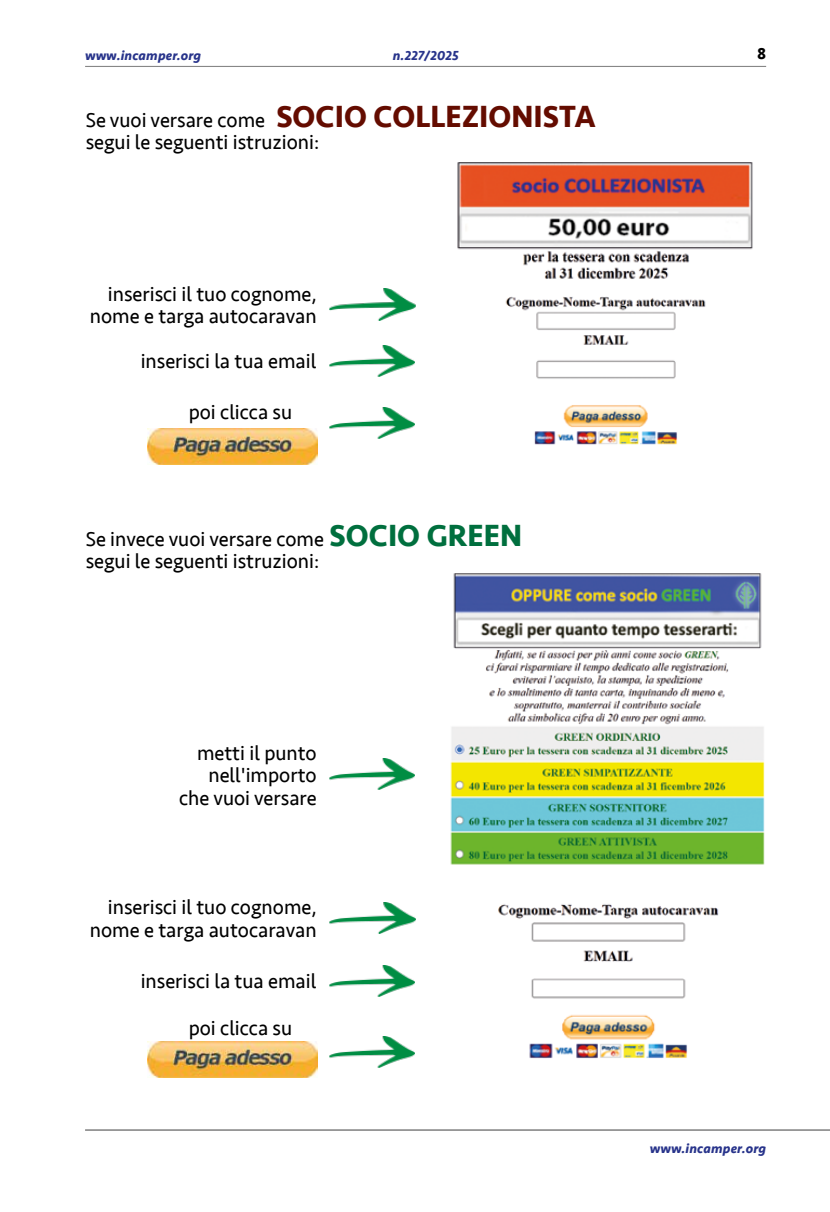
<style>
.page{position:relative;width:830px;height:1212px;background:#fff}
.page>*{position:absolute;margin:0;border:0;box-sizing:border-box;transform-origin:0 0}
.t1{font:700 31.5px "Seravek";color:#640c00}
.t2{font:21px/22.5px "Seravek";color:#000;text-align:right}
.t3{font:700 16.5px "Seravek";color:#000}
.t4{font:italic 700 13.5px "Seravek";letter-spacing:.01em;color:#28348b}
.s1{font-weight:400;font-size:21px;color:#000}
.s2{font-weight:700;font-size:31.5px;color:#006f3e}
</style>
<div class="page">
<hr style="left:85px;top:1129px;width:744px;height:1px;background:#878787">
<hr style="left:85px;top:66px;width:680px;height:1px;background:#878787">
<img style="left:450px;top:573px;width:315px;height:292px">
<img style="left:147px;top:1042px;width:171px;height:36px">
<img style="left:329px;top:1036px;width:86px;height:32px">
<img style="left:457px;top:162px;width:296px;height:118px">
<img style="left:147px;top:428px;width:171px;height:36px">
<img style="left:329px;top:407px;width:86px;height:32px">
<img style="left:498px;top:904px;width:221px;height:155px">
<img style="left:505px;top:296px;width:201px;height:149px">
<img style="left:330px;top:902px;width:85px;height:32px">
<img style="left:329px;top:965px;width:86px;height:31px">
<img style="left:329px;top:758px;width:86px;height:31px">
<img style="left:330px;top:289px;width:85px;height:31px">
<img style="left:329px;top:345px;width:86px;height:32px">
<p class="t4" style="left:85px;top:45px;width:118px">www.incamper.org</p>
<p class="t4" style="left:392px;top:45px;width:67px">n.227/2025</p>
<p class="t3" style="left:756px;top:40px;width:11px">8</p>
<h1 class="t1" style="left:86px;top:91px;width:511px"><span class="s1">Se vuoi versare come</span> SOCIO COLLEZIONISTA</h1>
<p class="t2" style="left:86px;top:131px;width:235px">segui le seguenti istruzioni:</p>
<p class="t2" style="left:90px;top:282px;width:228px">inserisci il tuo cognome, nome e targa autocaravan</p>
<p class="t2" style="left:141px;top:350px;width:177px">inserisci la tua email</p>
<p class="t2" style="left:189px;top:401px;width:105px">poi clicca su</p>
<p class="t2" style="left:86px;top:527px;width:437px;text-align:left">Se invece vuoi versare come <span class="s2">SOCIO GREEN </span>segui le seguenti istruzioni:</p>
<p class="t2" style="left:179px;top:742px;width:139px">metti il punto nell'importo che vuoi versare</p>
<p class="t2" style="left:90px;top:896px;width:228px">inserisci il tuo cognome, nome e targa autocaravan</p>
<p class="t2" style="left:141px;top:970px;width:177px">inserisci la tua email</p>
<p class="t2" style="left:189px;top:1016px;width:105px">poi clicca su</p>
<p class="t4" style="left:649px;top:1137px;width:118px">www.incamper.org</p>
</div>
